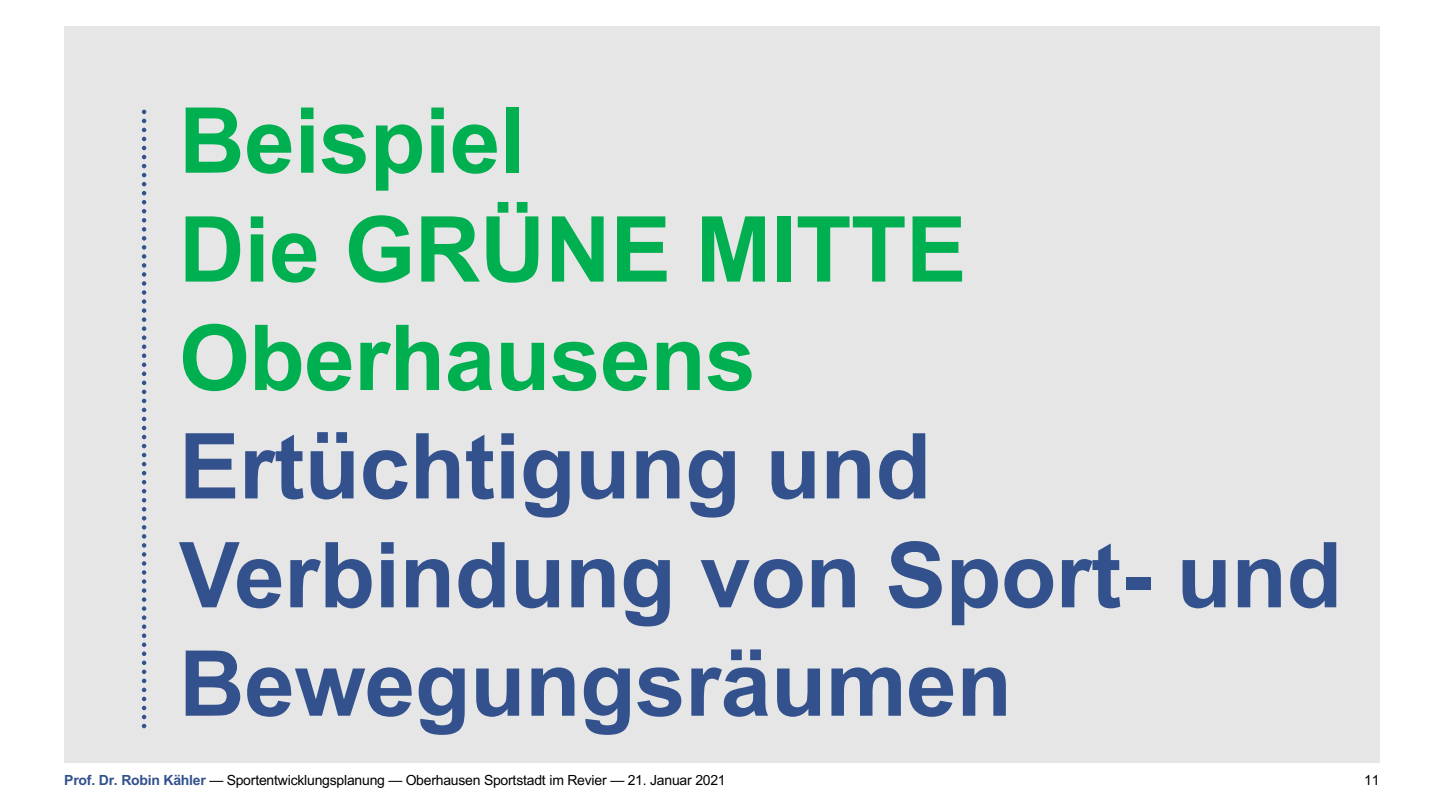
<style>
.page{position:relative;width:1444px;height:809px;background:#fff}
.page>*{position:absolute;margin:0;border:0;box-sizing:border-box;transform-origin:0 0}
.t1{font:700 91px/108.7px "Arial";letter-spacing:-.005em;color:#33528d}
.t2{font:700 91px/108.7px "Arial";letter-spacing:-.005em;color:#00b050}
.t3{font:14px "Arial";letter-spacing:-.02em;color:#000}
.s1{font-weight:700;color:#33528d}
</style>
<div class="page">
<div style="left:64px;top:26px;width:1315px;height:737px;background:#e7e6e6"></div>
<svg style="left:142px;top:110px;width:4px;height:618px"></svg>
<h1 class="t2" style="left:179px;top:87px;width:789px">Beispiel<br>Die GRÜNE MITTE<br>Oberhausens</h1>
<h1 class="t1" style="left:179px;top:413px;width:1164px">Ertüchtigung und<br>Verbindung von Sport- und<br>Bewegungsräumen</h1>
<p class="t3" style="left:64px;top:770px;width:663px"><span class="s1">Prof. Dr. Robin Kähler</span> — Sportentwicklungsplanung — Oberhausen Sportstadt im Revier — 21. Januar 2021</p>
<p class="t3" style="left:1364px;top:770px;width:17px">11</p>
</div>
